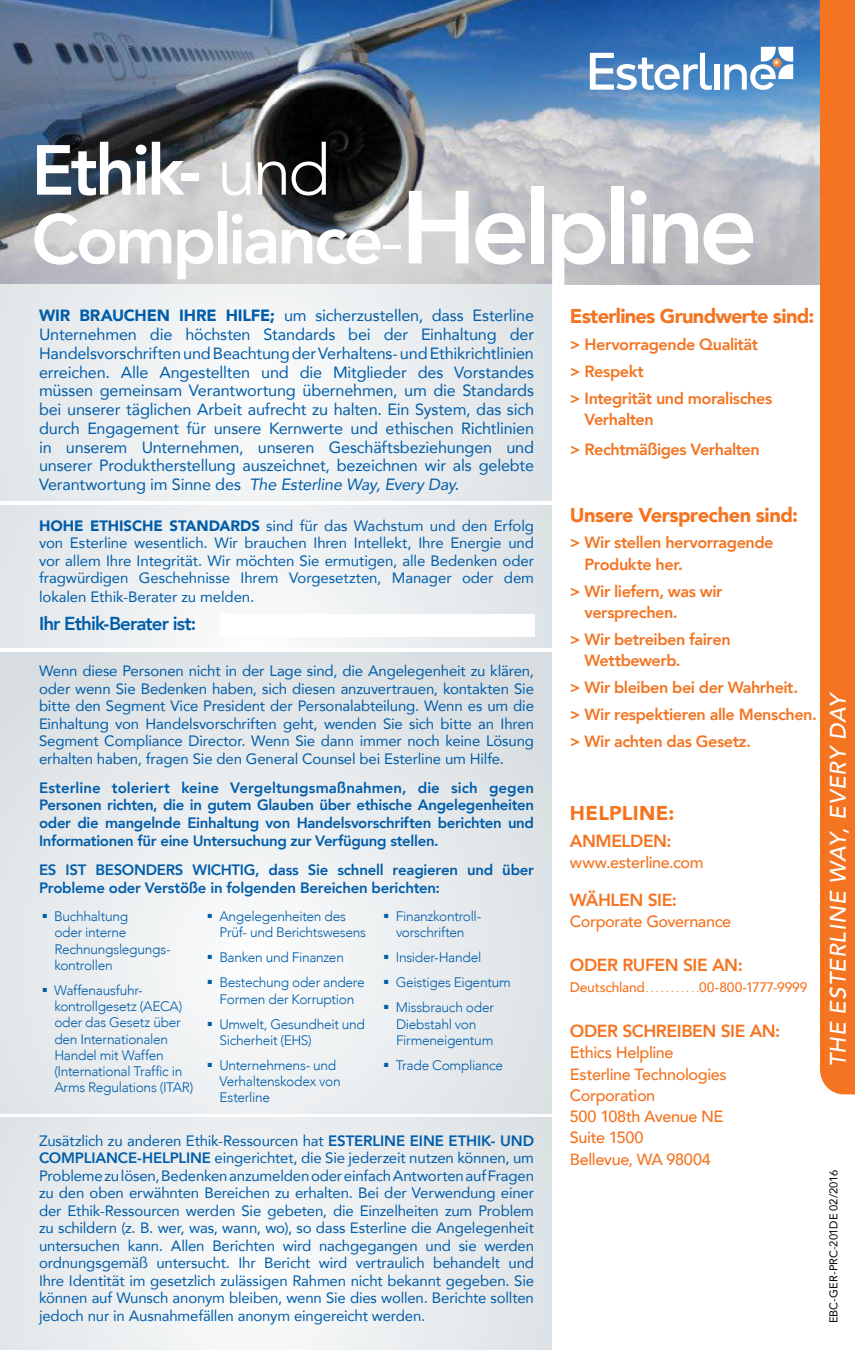
<style>
.page{position:relative;width:855px;height:1350px;background:#fff}
.page>*{position:absolute;margin:0;border:0;box-sizing:border-box;transform-origin:0 0}
._1st_Paragraph{font:800 70px "Avenir LT Com";letter-spacing:-.045em;color:#fff}
._1st_Paragraph-2{font:800 69.38px "Avenir LT Com";letter-spacing:-.045em;color:#fff}
._1st_Paragraph-3{font:italic 500 22.5px "Avenir LT Com";letter-spacing:.025em;color:#fff}
._1st_Paragraph-4{font:900 20px "Avenir LT Com";letter-spacing:-.03em;color:#f47421}
._1st_Paragraph-5{font:900 20px "Avenir LT Com";letter-spacing:.015em;color:#f47421}
._1st_Paragraph-6{font:800 18.75px "Avenir LT Com";letter-spacing:-.045em;color:#005daa}
._1st_Paragraph-7{font:800 17.5px "Avenir LT Com";letter-spacing:-.025em;color:#f47421}
._1st_Paragraph-8{font:16.25px/18.8px "Avenir LT Com";letter-spacing:-.01em;color:#005daa;text-align:justify}
._1st_Paragraph-9{font:800 16.25px/21.2px "Avenir LT Com";letter-spacing:-.025em;color:#f47421}
._1st_Paragraph-10{font:500 16.25px/21.2px "Avenir LT Com";letter-spacing:-.025em;color:#f47421}
.second_prargraph{font:15px/17.5px "Avenir LT Com";letter-spacing:-.01em;color:#005daa;text-align:justify}
.second_prargraph-2{font:800 15px/17.9px "Avenir LT Com";letter-spacing:-.02em;color:#005daa;text-align:justify}
._1st_Paragraph-11{font:15px/17.8px "Avenir LT Com";letter-spacing:-.005em;color:#005daa;text-align:justify}
.t1{font:300 13.75px/16.2px "Avenir LT Com";letter-spacing:-.02em;color:#005daa}
._1st_Paragraph-12{font:500 13.75px "Avenir LT Com";letter-spacing:-.015em;color:#f47421}
._1st_Paragraph-13{font:11.25px "Avenir LT Com";letter-spacing:-.01em;color:#000}
.s1{font-weight:300}
.s2{font-weight:300;font-size:70px}
.s3{font-size:102.5px}
.s4{font-weight:900}
.s5{font-style:italic}
.s6{font-weight:800}
.s7{font-size:10px}
</style>
<div class="page">
<img style="left:0;top:0;width:820px;height:284px">
<div style="left:0;top:284px;width:551px;height:216px;background:linear-gradient(to right,#eff1f3,#e9edef)"></div>
<div style="left:0;top:505px;width:551px;height:143px;background:#eaedef"></div>
<svg style="left:0;top:652px;width:551px;height:461px"></svg>
<div style="left:0;top:1118px;width:551px;height:232px;background:linear-gradient(to bottom,#e7ebed,#eff2f3)"></div>
<div style="left:714px;top:64px;width:5px;height:26px;background:#fff"></div>
<svg style="left:590px;top:53px;width:122px;height:37px"></svg>
<svg style="left:724px;top:47px;width:69px;height:43px"></svg>
<div style="left:820px;top:534px;width:35px;height:560px;background:#f47421"></div>
<div style="left:820px;top:0;width:35px;height:534px;background:#f47421"></div>
<div style="left:220px;top:614px;width:315px;height:22px;background:#fff"></div>
<svg style="left:43px;top:914px;width:4px;height:4px"></svg>
<svg style="left:43px;top:988px;width:4px;height:4px"></svg>
<svg style="left:208px;top:914px;width:4px;height:4px"></svg>
<svg style="left:208px;top:955px;width:4px;height:4px"></svg>
<svg style="left:208px;top:980px;width:4px;height:4px"></svg>
<svg style="left:208px;top:1022px;width:4px;height:4px"></svg>
<svg style="left:208px;top:1063px;width:4px;height:4px"></svg>
<svg style="left:384px;top:914px;width:4px;height:4px"></svg>
<svg style="left:384px;top:955px;width:4px;height:4px"></svg>
<svg style="left:384px;top:980px;width:4px;height:4px"></svg>
<svg style="left:384px;top:1005px;width:4px;height:4px"></svg>
<svg style="left:384px;top:1063px;width:4px;height:4px"></svg>
<p class="_1st_Paragraph" style="left:32px;top:129px;width:301px">Ethik- <span class="s1">und</span></p>
<p class="_1st_Paragraph-2" style="left:32px;top:198px;width:728px">Compliance<span class="s2">-</span><span class="s3">Helpline</span></p>
<p class="_1st_Paragraph-8" style="left:39px;top:306px;width:497px"><span class="s4">WIR BRAUCHEN IHRE HILFE;</span> um sicherzustellen, dass Esterline Unternehmen die höchsten Standards bei der Einhaltung der Handelsvorschriften und Beachtung der Verhaltens- und Ethikrichtlinien erreichen. Alle Angestellten und die Mitglieder des Vorstandes müssen gemeinsam Verantwortung übernehmen, um die Standards bei unserer täglichen Arbeit aufrecht zu halten. Ein System, das sich durch Engagement für unsere Kernwerte und ethischen Richtlinien in unserem Unternehmen, unseren Geschäftsbeziehungen und unserer Produktherstellung auszeichnet, bezeichnen wir als gelebte Verantwortung im Sinne des <span class="s5">The Esterline Way, Every Day</span>.</p>
<p class="_1st_Paragraph-11" style="left:39px;top:516px;width:497px"><span class="s4">HOHE ETHISCHE STANDARDS</span> sind für das Wachstum und den Erfolg von Esterline wesentlich. Wir brauchen Ihren Intellekt, Ihre Energie und vor allem Ihre Integrität. Wir möchten Sie ermutigen, alle Bedenken oder fragwürdigen Geschehnisse Ihrem Vorgesetzten, Manager oder dem lokalen Ethik-Berater zu melden.</p>
<p class="_1st_Paragraph-6" style="left:39px;top:613px;width:159px">Ihr Ethik-Berater ist:</p>
<p class="second_prargraph" style="left:39px;top:662px;width:496px">Wenn diese Personen nicht in der Lage sind, die Angelegenheit zu klären, oder wenn Sie Bedenken haben, sich diesen anzuvertrauen, kontakten Sie bitte den Segment Vice President der Personalabteilung. Wenn es um die Einhaltung von Handelsvorschriften geht, wenden Sie sich bitte an Ihren Segment Compliance Director. Wenn Sie dann immer noch keine Lösung erhalten haben, fragen Sie den General Counsel bei Esterline um Hilfe.</p>
<p class="second_prargraph-2" style="left:39px;top:779px;width:496px">Esterline toleriert keine Vergeltungsmaßnahmen, die sich gegen Personen richten, die in gutem Glauben über ethische Angelegenheiten oder die mangelnde Einhaltung von Handelsvorschriften berichten und Informationen für eine Untersuchung zur Verfügung stellen.</p>
<p class="second_prargraph-2" style="left:39px;top:861px;width:497px;line-height:17.5px">ES IST BESONDERS WICHTIG, dass Sie schnell reagieren und über<br>Probleme oder Verstöße in folgenden Bereichen berichten:</p>
<p class="t1" style="left:54px;top:908px;width:118px">Buchhaltung<br>oder interne<br>Rechnungslegungs&shy;kontrollen</p>
<p class="t1" style="left:54px;top:982px;width:141px">Waffenausfuhr&shy;kontrollgesetz (AECA) oder das Gesetz über den Internationalen<br>Handel mit Waffen (International Traffic in<br>Arms Regulations (ITAR)</p>
<p class="t1" style="left:219px;top:908px;width:148px">Angelegenheiten des<br>Prüf- und Berichtswesens</p>
<p class="t1" style="left:219px;top:950px;width:126px">Banken und Finanzen</p>
<p class="t1" style="left:219px;top:975px;width:147px">Bestechung oder andere<br>Formen der Korruption</p>
<p class="t1" style="left:219px;top:1016px;width:147px">Umwelt, Gesundheit und<br>Sicherheit (EHS)</p>
<p class="t1" style="left:219px;top:1057px;width:123px">Unternehmens- und<br>Verhaltenskodex von<br>Esterline</p>
<p class="t1" style="left:396px;top:908px;width:87px">Finanzkontroll&shy;vorschriften</p>
<p class="t1" style="left:396px;top:950px;width:87px">Insider-Handel</p>
<p class="t1" style="left:396px;top:975px;width:116px">Geistiges Eigentum</p>
<p class="t1" style="left:396px;top:1000px;width:100px">Missbrauch oder<br>Diebstahl von<br>Firmeneigentum</p>
<p class="t1" style="left:396px;top:1057px;width:109px">Trade Compliance</p>
<p class="second_prargraph" style="left:39px;top:1131px;width:497px">Zusätzlich zu anderen Ethik-Ressourcen hat <span class="s6">ESTERLINE EINE ETHIK- UND COMPLIANCE-HELPLINE</span> eingerichtet, die Sie jederzeit nutzen können, um Probleme zu lösen, Bedenken anzumelden oder einfach Antworten auf Fragen zu den oben erwähnten Bereichen zu erhalten. Bei der Verwendung einer der Ethik-Ressourcen werden Sie gebeten, die Einzelheiten zum Problem zu schildern (z. B. wer, was, wann, wo), so dass Esterline die Angelegenheit untersuchen kann. Allen Berichten wird nachgegangen und sie werden ordnungsgemäß untersucht. Ihr Bericht wird vertraulich behandelt und Ihre Identität im gesetzlich zulässigen Rahmen nicht bekannt gegeben. Sie können auf Wunsch anonym bleiben, wenn Sie dies wollen. Berichte sollten jedoch nur in Ausnahmefällen anonym eingereicht werden.</p>
<p class="_1st_Paragraph-4" style="left:570px;top:304px;width:246px">Esterlines Grundwerte sind:</p>
<p class="_1st_Paragraph-9" style="left:570px;top:334px;width:190px">&gt; Hervorragende Qualität</p>
<p class="_1st_Paragraph-9" style="left:570px;top:361px;width:75px">&gt; Respekt</p>
<p class="_1st_Paragraph-9" style="left:585px;top:387px;width:189px;text-indent:-15px">&gt; Integrität und moralisches<br>Verhalten</p>
<p class="_1st_Paragraph-9" style="left:570px;top:439px;width:191px">&gt; Rechtmäßiges Verhalten</p>
<p class="_1st_Paragraph-4" style="left:570px;top:503px;width:230px">Unsere Versprechen sind:</p>
<p class="_1st_Paragraph-9" style="left:585px;top:532px;width:191px;text-indent:-15px">&gt; Wir stellen hervorragende<br>Produkte her.</p>
<p class="_1st_Paragraph-9" style="left:585px;top:580px;width:139px;text-indent:-15px">&gt; Wir liefern, was wir versprechen.</p>
<p class="_1st_Paragraph-9" style="left:585px;top:629px;width:148px;text-indent:-15px">&gt; Wir betreiben fairen<br>Wettbewerb.</p>
<p class="_1st_Paragraph-9" style="left:570px;top:677px;width:230px">&gt; Wir bleiben bei der Wahrheit.</p>
<p class="_1st_Paragraph-9" style="left:570px;top:704px;width:248px">&gt; Wir respektieren alle Menschen.</p>
<p class="_1st_Paragraph-9" style="left:570px;top:730px;width:182px">&gt; Wir achten das Gesetz.</p>
<p class="_1st_Paragraph-5" style="left:570px;top:801px;width:106px">HELPLINE:</p>
<p class="_1st_Paragraph-7" style="left:570px;top:830px;width:103px">ANMELDEN:</p>
<p class="_1st_Paragraph-10" style="left:570px;top:852px;width:135px">www.esterline.com</p>
<p class="_1st_Paragraph-7" style="left:570px;top:890px;width:109px">WÄHLEN SIE:</p>
<p class="_1st_Paragraph-10" style="left:570px;top:911px;width:163px">Corporate Governance</p>
<p class="_1st_Paragraph-7" style="left:570px;top:955px;width:174px">ODER RUFEN SIE AN:</p>
<p class="_1st_Paragraph-12" style="left:570px;top:979px;width:79px">Deutschland<span class="s7">...........</span></p>
<p class="_1st_Paragraph-12" style="left:699px;top:979px;width:110px">00-800-1777-9999</p>
<p class="_1st_Paragraph-7" style="left:570px;top:1021px;width:212px">ODER SCHREIBEN SIE AN:</p>
<p class="_1st_Paragraph-10" style="left:570px;top:1042px;width:158px">Ethics Helpline<br>Esterline Technologies<br>Corporation<br>500 108th Avenue NE<br>Suite 1500<br>Bellevue, WA 98004</p>
<p class="_1st_Paragraph-3" style="left:825px;top:1067px;width:377px;rotate:-90deg">THE ESTERLINE WAY, EVERY DAY</p>
<p class="_1st_Paragraph-13" style="left:827px;top:1323px;width:155px;rotate:-90deg">EBC-GER-PRC-201DE 02/2016</p>
</div>
